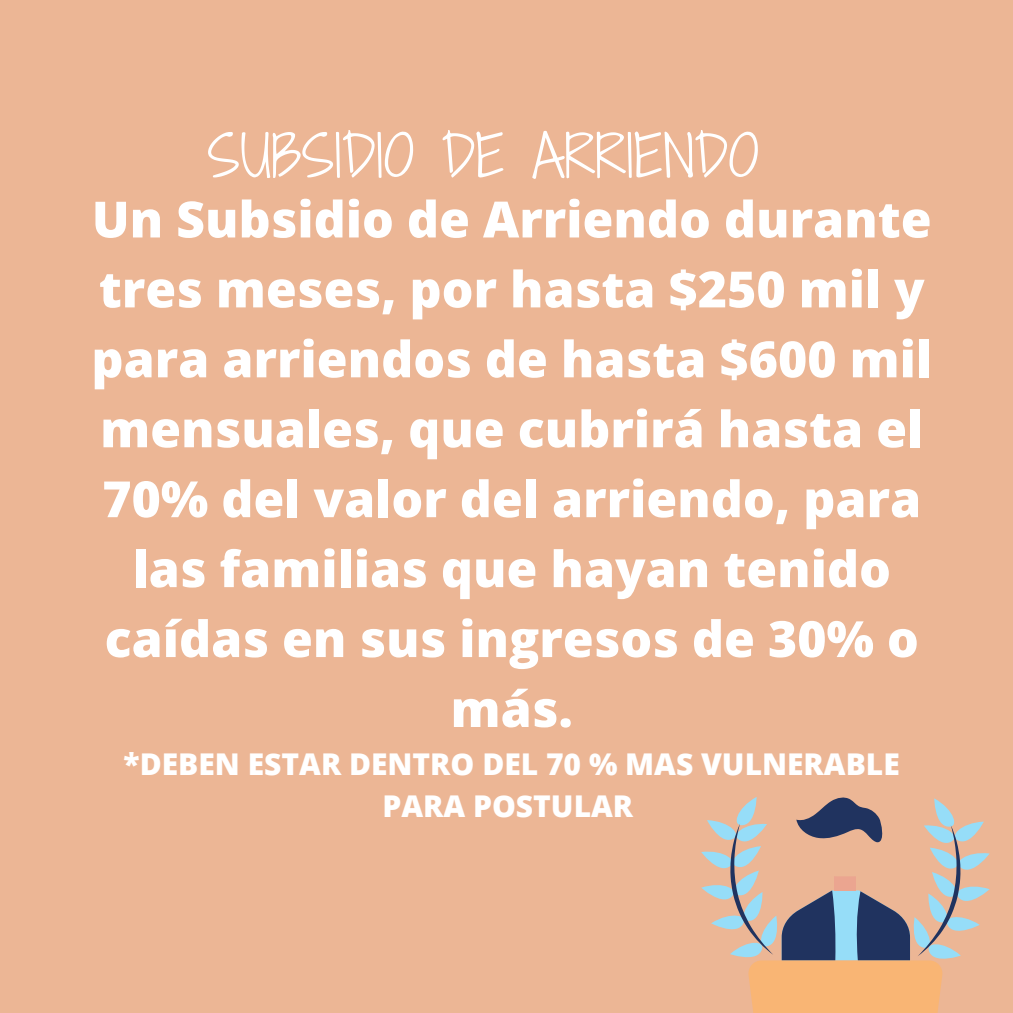
<style>
.page{position:relative;width:1013px;height:1013px;background:#fff}
.page>*{position:absolute;margin:0;border:0;box-sizing:border-box;transform-origin:0 0}
.t1{font:55px "Shadows Into Light Two";color:#fff}
.t2{font:800 50px/69.9px "Open Sans";color:#fff;text-align:center}
.t3{font:800 30px/41.7px "Open Sans";color:#fff;text-align:center}
</style>
<div class="page">
<div style="left:0;top:0;width:1012px;height:1012px;background:#ecb695"></div>
<svg style="left:701px;top:797px;width:288px;height:215px"></svg>
<p class="t1" style="left:207px;top:116px;width:553px">SUBSIDIO DE ARRIENDO</p>
<p class="t2" style="left:91px;top:183px;width:842px">Un Subsidio de Arriendo durante tres meses, por hasta $250 mil y para arriendos de hasta $600 mil mensuales, que cubrirá hasta el<br>70% del valor del arriendo, para las familias que hayan tenido caídas en sus ingresos de 30% o más.</p>
<p class="t3" style="left:124px;top:743px;width:777px">*DEBEN ESTAR DENTRO DEL 70 % MAS VULNERABLE<br>PARA POSTULAR</p>
</div>
